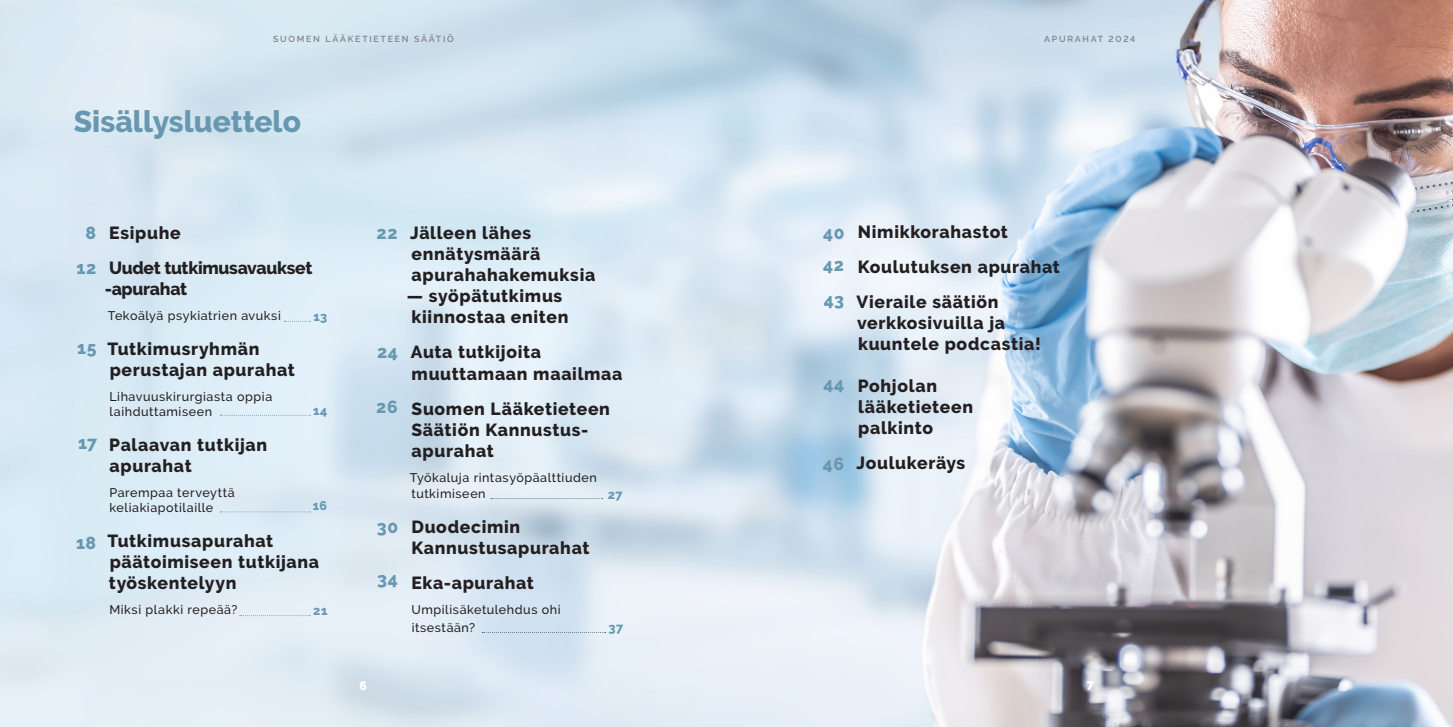
<style>
.page{position:relative;width:1453px;height:727px;background:#fff}
.page>*{position:absolute;margin:0;border:0;box-sizing:border-box;transform-origin:0 0}
.t1{font:800 30px "Raleway";color:#6898b0}
.H1_Otsikko_Sisällys{font:800 17.5px/21px "Raleway";letter-spacing:.04em;color:#231f20}
.H1_Otsikko{font:800 17.5px/21px "Raleway";letter-spacing:-.015em;color:#231f20}
.H1_Otsikko_Sisällys-2{font:800 17.5px "Raleway";letter-spacing:.035em;color:#6898b0}
.H1_Otsikko_Sisällys-3{font:500 12.5px/15px "Raleway";letter-spacing:.045em;color:#231f20}
.H1_Otsikko-2{font:500 12.5px "Raleway";letter-spacing:.045em;color:#231f20}
.H1_Otsikko_Sisällys-4{font:800 12.5px "Raleway";letter-spacing:.035em;color:#6898b0}
.SIvunumero{font:900 12.25px "Raleway";color:#fff}
.Ylämarginaalin_teksti{font:600 8.75px "Raleway";letter-spacing:.2em;color:#808285}
</style>
<div class="page">
<img style="left:0;top:0;width:1453px;height:726px">
<svg style="left:284px;top:321px;width:26px;height:1px"></svg>
<svg style="left:220px;top:414px;width:90px;height:1px"></svg>
<svg style="left:220px;top:511px;width:90px;height:1px"></svg>
<svg style="left:491px;top:498px;width:112px;height:1px"></svg>
<svg style="left:482px;top:631px;width:124px;height:1px"></svg>
<svg style="left:240px;top:615px;width:70px;height:1px"></svg>
<p class="Ylämarginaalin_teksti" style="left:273px;top:34px;width:182px">SUOMEN LÄÄKETIETEEN SÄÄTIÖ</p>
<p class="Ylämarginaalin_teksti" style="left:1044px;top:34px;width:93px">APURAHAT 2024</p>
<p class="t1" style="left:74px;top:104px;width:229px">Sisällysluettelo</p>
<p class="H1_Otsikko_Sisällys-2" style="left:86px;top:222px;width:12px">8</p>
<p class="H1_Otsikko_Sisällys-2" style="left:77px;top:257px;width:21px">12</p>
<p class="H1_Otsikko_Sisällys-2" style="left:77px;top:337px;width:21px">15</p>
<p class="H1_Otsikko_Sisällys-2" style="left:78px;top:432px;width:21px">17</p>
<p class="H1_Otsikko_Sisällys-2" style="left:76px;top:532px;width:22px">18</p>
<p class="H1_Otsikko_Sisällys" style="left:109px;top:222px;width:73px">Esipuhe</p>
<p class="H1_Otsikko" style="left:105px;top:257px;width:209px">Uudet tutkimusavaukset -apurahat</p>
<p class="H1_Otsikko-2" style="left:108px;top:308px;width:175px">Tekoälyä psykiatrien avuksi</p>
<p class="H1_Otsikko_Sisällys" style="left:108px;top:338px;width:189px">Tutkimusryhmän perustajan apurahat</p>
<p class="H1_Otsikko_Sisällys-3" style="left:109px;top:389px;width:164px">Lihavuuskirurgiasta oppia laihduttamiseen</p>
<p class="H1_Otsikko_Sisällys" style="left:109px;top:434px;width:159px">Palaavan tutkijan apurahat</p>
<p class="H1_Otsikko_Sisällys-3" style="left:109px;top:485px;width:127px">Parempaa terveyttä keliakiapotilaille</p>
<p class="H1_Otsikko_Sisällys" style="left:108px;top:530px;width:213px">Tutkimusapurahat päätoimiseen tutkijana työskentelyyn</p>
<p class="H1_Otsikko_Sisällys-3" style="left:109px;top:602px;width:129px">Miksi plakki repeää?</p>
<p class="H1_Otsikko_Sisällys-4" style="left:313px;top:309px;width:15px">13</p>
<p class="H1_Otsikko_Sisällys-4" style="left:313px;top:403px;width:16px">14</p>
<p class="H1_Otsikko_Sisällys-4" style="left:313px;top:498px;width:16px">16</p>
<p class="H1_Otsikko_Sisällys-4" style="left:313px;top:603px;width:16px">21</p>
<p class="H1_Otsikko_Sisällys-2" style="left:377px;top:222px;width:22px">22</p>
<p class="H1_Otsikko_Sisällys-2" style="left:377px;top:341px;width:22px">24</p>
<p class="H1_Otsikko_Sisällys-2" style="left:376px;top:396px;width:23px">26</p>
<p class="H1_Otsikko_Sisällys-2" style="left:377px;top:516px;width:23px">30</p>
<p class="H1_Otsikko_Sisällys-2" style="left:377px;top:569px;width:22px">34</p>
<p class="H1_Otsikko_Sisällys" style="left:410px;top:222px;width:187px">Jälleen lähes ennätysmäärä apurahahakemuksia</p>
<p class="H1_Otsikko_Sisällys" style="left:407px;top:285px;width:163px">— syöpätutkimus kiinnostaa eniten</p>
<p class="H1_Otsikko_Sisällys" style="left:411px;top:340px;width:213px;line-height:22.5px">Auta tutkijoita muuttamaan maailmaa</p>
<p class="H1_Otsikko_Sisällys" style="left:411px;top:399px;width:200px">Suomen Lääketieteen<br>Säätiön Kannustus&shy;apurahat</p>
<p class="H1_Otsikko_Sisällys-3" style="left:410px;top:470px;width:188px">Työkaluja rintasyöpäalttiuden tutkimiseen</p>
<p class="H1_Otsikko_Sisällys" style="left:411px;top:516px;width:180px">Duodecimin<br>Kannustusapurahat</p>
<p class="H1_Otsikko_Sisällys" style="left:411px;top:572px;width:124px">Eka-apurahat</p>
<p class="H1_Otsikko_Sisällys-3" style="left:411px;top:600px;width:151px;line-height:18px">Umpilisäketulehdus ohi itsestään?</p>
<p class="H1_Otsikko_Sisällys-4" style="left:608px;top:487px;width:16px">27</p>
<p class="H1_Otsikko_Sisällys-4" style="left:609px;top:620px;width:16px">37</p>
<p class="H1_Otsikko_Sisällys-2" style="left:823px;top:222px;width:23px">40</p>
<p class="H1_Otsikko_Sisällys-2" style="left:823px;top:255px;width:22px">42</p>
<p class="H1_Otsikko_Sisällys-2" style="left:824px;top:290px;width:22px">43</p>
<p class="H1_Otsikko_Sisällys-2" style="left:823px;top:374px;width:22px">44</p>
<p class="H1_Otsikko_Sisällys-2" style="left:823px;top:454px;width:23px">46</p>
<p class="H1_Otsikko_Sisällys" style="left:856px;top:214px;width:205px;line-height:35px">Nimikkorahastot<br>Koulutuksen apurahat<br>Vieraile säätiön</p>
<p class="H1_Otsikko_Sisällys" style="left:857px;top:312px;width:185px">verkkosivuilla ja kuuntele podcastia!</p>
<p class="H1_Otsikko_Sisällys" style="left:858px;top:375px;width:117px">Pohjolan lääketieteen palkinto</p>
<p class="H1_Otsikko_Sisällys" style="left:856px;top:452px;width:110px">Joulukeräys</p>
<p class="SIvunumero" style="left:359px;top:678px;width:9px">6</p>
<p class="SIvunumero" style="left:1086px;top:678px;width:9px">7</p>
</div>
